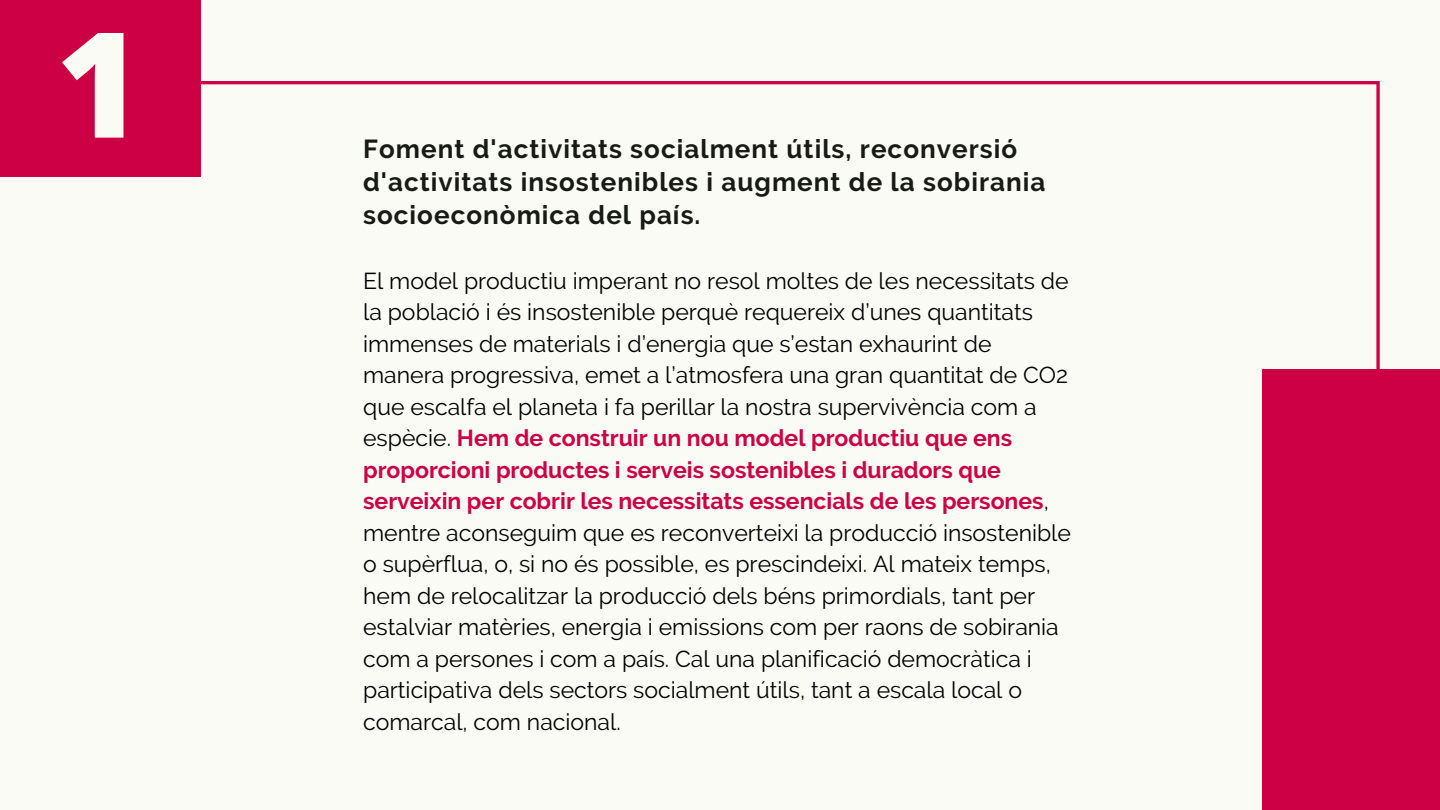
<style>
.page{position:relative;width:1440px;height:810px;background:#fbfbf5}
.page>*{position:absolute;margin:0;border:0;box-sizing:border-box;transform-origin:0 0}
.t1{font:800 146.6px "Open Sans";color:#fbfbf5}
.t2{font:700 26px/33px "Raleway";letter-spacing:.04em;color:#181a15}
.t3{font:23px/31.5px "Raleway";color:#000}
.s1{font-weight:700;color:#cd0046}
</style>
<div class="page">
<div style="left:0;top:0;width:201px;height:177px;background:#cd0046"></div>
<svg style="left:201px;top:81px;width:1179px;height:288px"></svg>
<div style="left:1262px;top:369px;width:178px;height:441px;background:#cd0046"></div>
<h1 class="t1" style="left:56px;top:-19px;width:87px">1</h1>
<p class="t2" style="left:363px;top:133px;width:684px">Foment d'activitats socialment útils, reconversió d'activitats insostenibles i augment de la sobirania socioeconòmica del país.</p>
<p class="t3" style="left:363px;top:265px;width:709px">El model productiu imperant no resol moltes de les necessitats de la població i és insostenible perquè requereix d’unes quantitats immenses de materials i d’energia que s’estan exhaurint de manera progressiva, emet a l’atmosfera una gran quantitat de CO2 que escalfa el planeta i fa perillar la nostra supervivència com a espècie. <span class="s1">Hem de construir un nou model productiu que ens proporcioni productes i serveis sostenibles i duradors que serveixin per cobrir les necessitats essencials de les persones</span>, mentre aconseguim que es reconverteixi la producció insostenible o supèrflua, o, si no és possible, es prescindeixi. Al mateix temps, hem de relocalitzar la producció dels béns primordials, tant per estalviar matèries, energia i emissions com per raons de sobirania com a persones i com a país. Cal una planificació democràtica i participativa dels sectors socialment útils, tant a escala local o comarcal, com nacional.</p>
</div>
